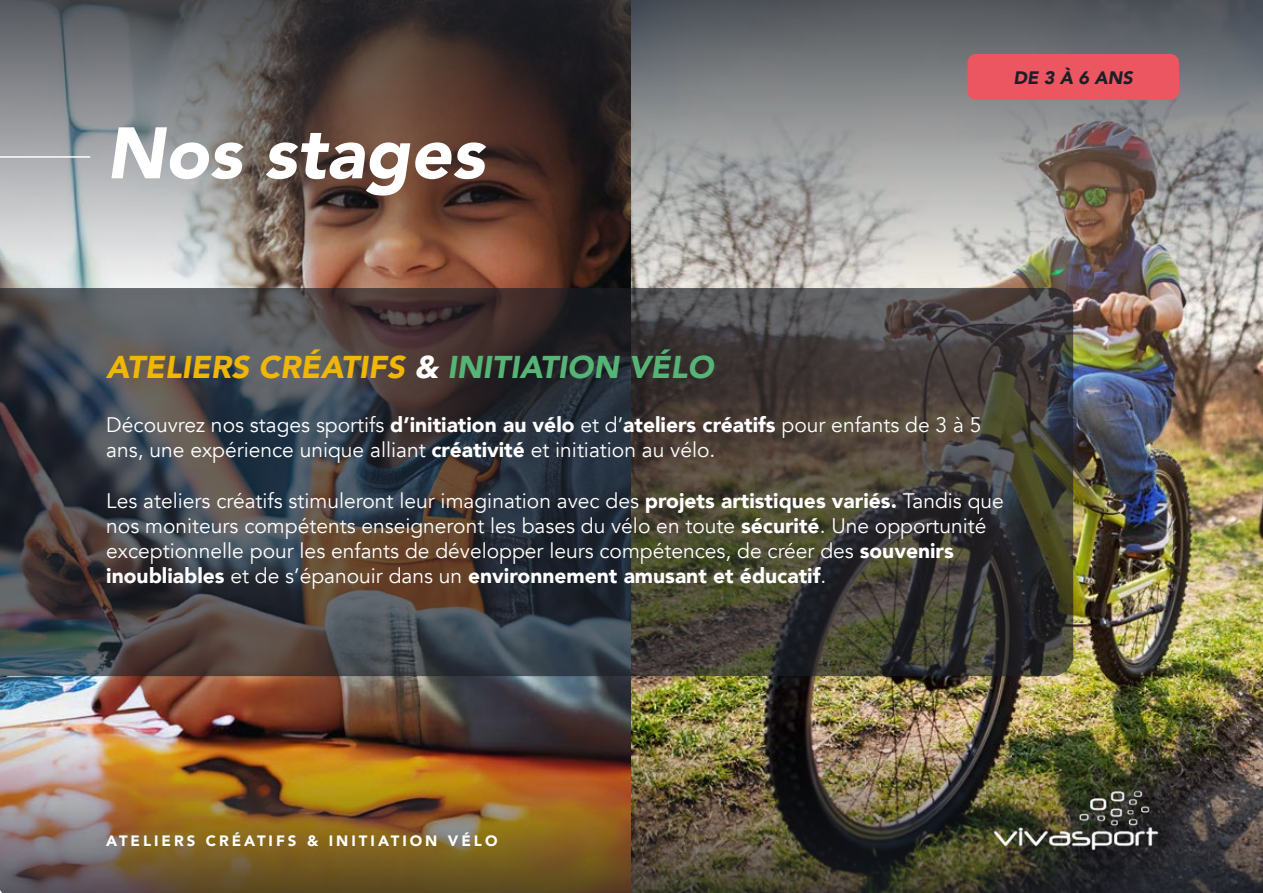
<style>
.page{position:relative;width:1263px;height:893px;background:#fff}
.page>*{position:absolute;margin:0;border:0;box-sizing:border-box;transform-origin:0 0}
.t1{font:italic 900 72px "Avenir";color:#fff}
.t2{font:italic 900 31.5px "Avenir";color:#f0b706}
.t3{font:21px/25.2px "Avenir";color:#fff}
.t4{font:italic 900 18px "Avenir";color:#1b1f27}
.t5{font:900 15px "Avenir";letter-spacing:.2em;color:#fff}
.s1{color:#fff}
.s2{color:#56b576}
.s3{font-weight:900}
</style>
<div class="page">
<img style="left:0;top:676px;width:631px;height:32px">
<img style="left:631px;top:324px;width:632px;height:384px">
<svg style="left:0;top:324px;width:1073px;height:352px;background:#3f3e3c"></svg>
<img style="left:0;top:708px;width:1263px;height:185px">
<img style="left:0;top:0;width:1263px;height:324px">
<img style="left:976px;top:756px;width:203px;height:96px">
<div style="left:967px;top:54px;width:212px;height:46px;background:#eb5660;border-radius:9px"></div>
<hr style="left:0;top:157px;width:90px;height:1px;background:#fff">
<h1 class="t1" style="left:106px;top:94px;width:380px">Nos stages</h1>
<p class="t4" style="left:1013px;top:63px;width:121px">DE 3 À 6 ANS</p>
<h2 class="t2" style="left:106px;top:341px;width:609px">ATELIERS CRÉATIFS <span class="s1">&amp;</span> <span class="s2">INITIATION VÉLO</span></h2>
<p class="t3" style="left:106px;top:413px;width:877px">Découvrez nos stages sportifs <span class="s3">d’initiation au vélo</span> et d’<span class="s3">ateliers créatifs</span> pour enfants de 3 à 5 ans, une expérience unique alliant <span class="s3">créativité</span> et initiation au vélo.</p>
<p class="t3" style="left:106px;top:488px;width:899px">Les ateliers créatifs stimuleront leur imagination avec des <span class="s3">projets artistiques variés.</span> Tandis que nos moniteurs compétents enseigneront les bases du vélo en toute <span class="s3">sécurité</span>. Une opportunité exceptionnelle pour les enfants de développer leurs compétences, de créer des <span class="s3">souvenirs inoubliables</span> et de s’épanouir dans un <span class="s3">environnement amusant et éducatif</span>.</p>
<p class="t5" style="left:106px;top:828px;width:393px">ATELIERS CRÉATIFS &amp; INITIATION VÉLO</p>
</div>
